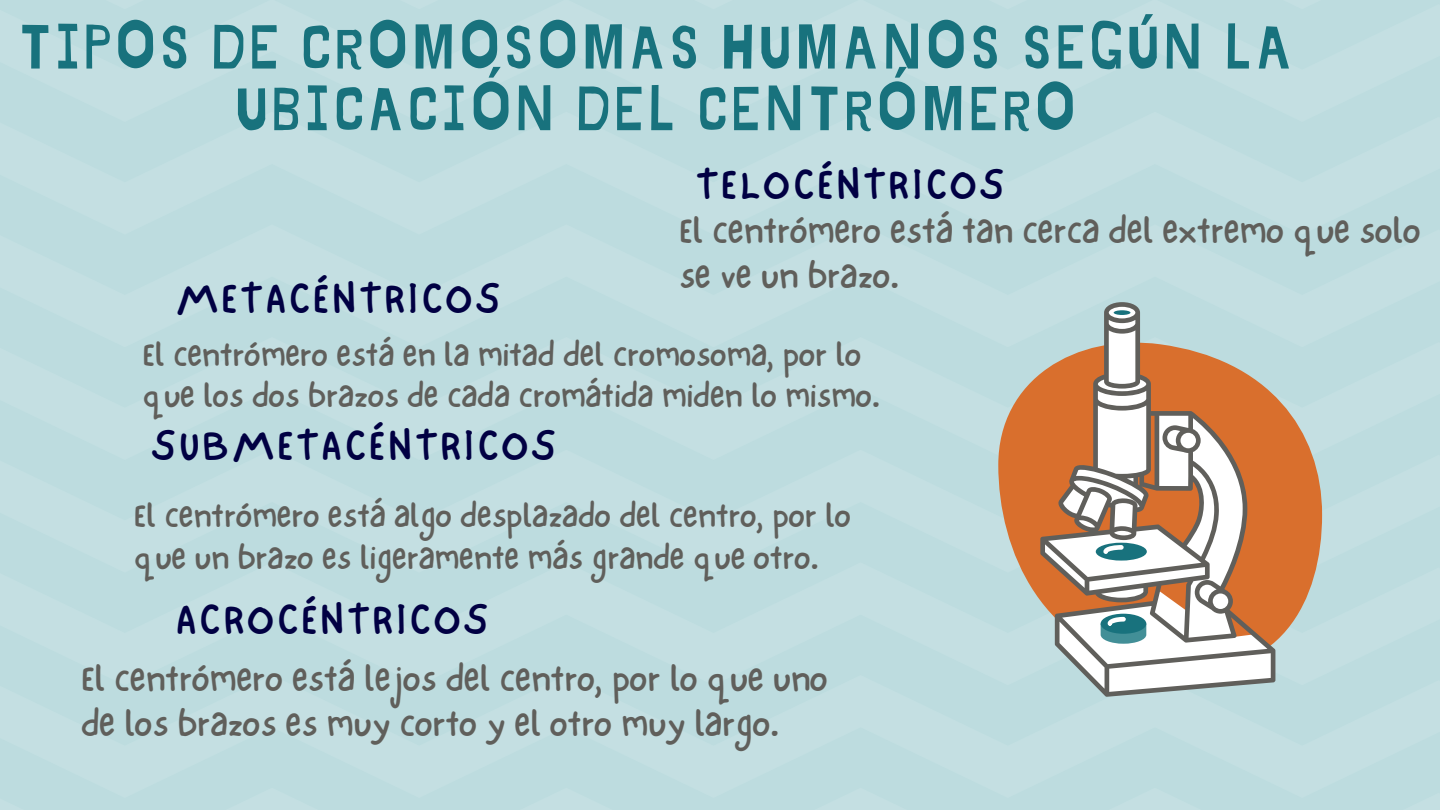
<style>
.page{position:relative;width:1440px;height:810px;background:#fff}
.page>*{position:absolute;margin:0;border:0;box-sizing:border-box;transform-origin:0 0}
.t1{font:61.8px/61.7px "Jingleberry";letter-spacing:.07em;color:#18727d;text-align:center}
.t2{font:44.3px "NF One Little Font Regular";letter-spacing:.07em;color:#010043}
.t3{font:37px/45px "NF One Little Font Regular";color:#605f5b}
.t4{font:34px/41.2px "NF One Little Font Regular";color:#605f5b}
</style>
<div class="page">
<svg style="left:998px;top:342px;width:324px;height:330px;background:#cca586"></svg>
<svg style="left:1040px;top:302px;width:235px;height:395px"></svg>
<svg style="left:1096px;top:310px;width:51px;height:334px"></svg>
<h1 class="t1" style="left:19px;top:19px;width:1274px">TIPOS DE CROMOSOMAS HUMANOS SEGÚN LA<br>UBICACIÓN DEL CENTRÓMERO</h1>
<h2 class="t2" style="left:175px;top:271px;width:326px">METACÉNTRICOS</h2>
<p class="t2" style="left:696px;top:158px;width:309px">TELOCÉNTRICOS</p>
<h2 class="t3" style="left:679px;top:208px;width:743px">El centrómero está tan cerca del extremo que solo se ve un brazo.</h2>
<h2 class="t4" style="left:143px;top:334px;width:739px">El centrómero está en la mitad del cromosoma, por lo que los dos brazos de cada cromátida miden lo mismo.</h2>
<p class="t2" style="left:151px;top:419px;width:406px">SUBMETACÉNTRICOS</p>
<p class="t4" style="left:134px;top:495px;width:719px">El centrómero está algo desplazado del centro, por lo que un brazo es ligeramente más grande que otro.</p>
<p class="t2" style="left:175px;top:593px;width:314px">ACROCÉNTRICOS</p>
<h2 class="t3" style="left:81px;top:656px;width:748px">El centrómero está lejos del centro, por lo que uno de los brazos es muy corto y el otro muy largo.</h2>
</div>
